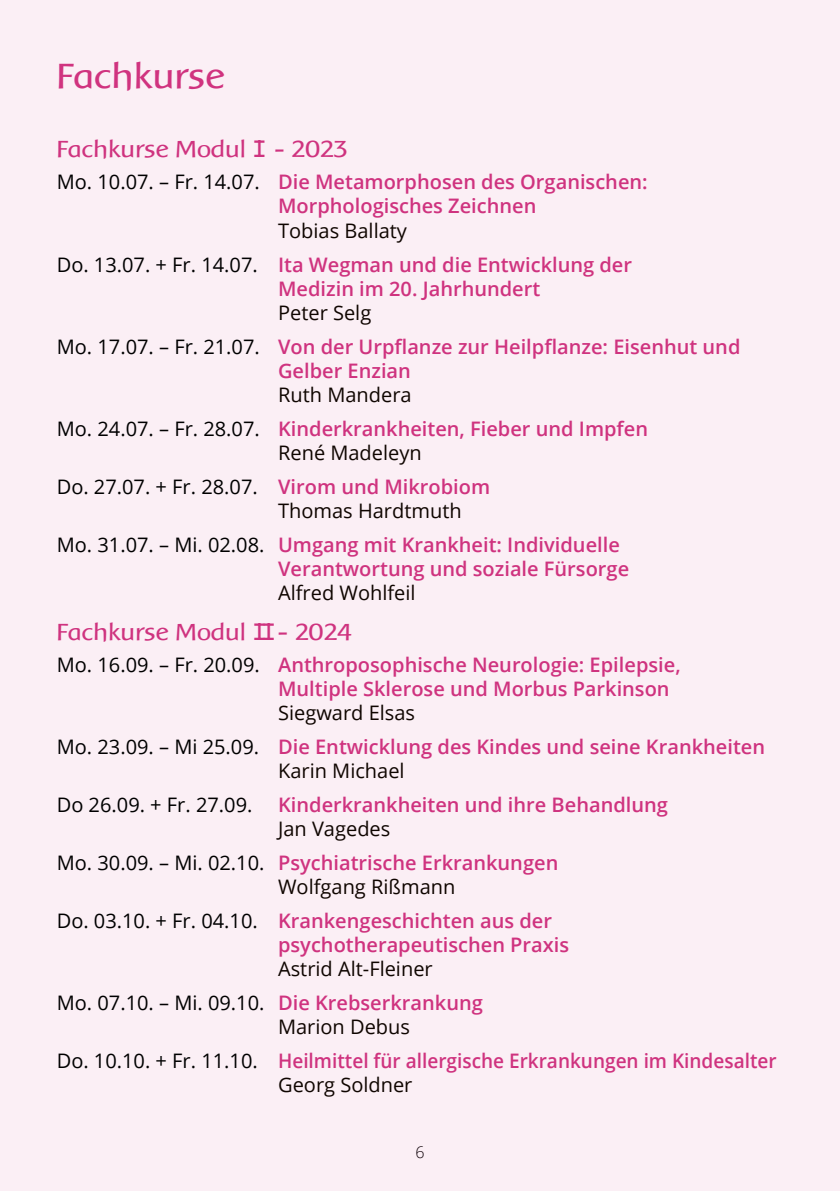
<style>
.page{position:relative;width:840px;height:1191px;background:#fff}
.page>*{position:absolute;margin:0;border:0;box-sizing:border-box;transform-origin:0 0}
.t1{font:36px "Baar Metanoia";color:#d0337f}
.t2{font:24px "Baar Metanoia";color:#cf337f}
.t3{font:600 20px/34px "Open Sans";color:#cf337f}
.t4{font:20px/34px "Open Sans";color:#000}
.t5{font:600 20px/34px "Open Sans";color:#cf337f;scale:.95 1}
.t6{font:20px "Open Sans";color:#0f0500}
.t7{font:300 16px "Open Sans";color:#000}
.s1{font-family:"Cascadia Code"}
.s2{font-weight:400;color:#000}
.s3{font-weight:400;color:#0f0500}
.s4{color:#0f0500}
.s5{font-weight:600;color:#cf337f}
</style>
<div class="page">
<div style="left:0;top:0;width:839px;height:1191px;background:#fbeff5"></div>
<h1 class="t1" style="left:57px;top:57px;width:170px">Fachkurse</h1>
<p class="t2" style="left:57px;top:136px;width:293px">Fachkurse Modul <span class="s1">I</span> - 2023</p>
<p class="t3" style="left:278px;top:170px;width:371px;line-height:24px;text-indent:-221px"><span class="s2">Mo. 10.07. – Fr. 14.07.</span> Die Metamorphosen des Organischen:<br>Morphologisches Zeichnen</p>
<p class="t3" style="left:57px;top:213px;width:576px;text-align:center"><span class="s3">Tobias Ballaty<br></span><span class="s2">Do. 13.07. + Fr. 14.07.</span> Ita Wegman und die Entwicklung der</p>
<p class="t3" style="left:278px;top:271px;width:263px">Medizin im 20. Jahrhundert</p>
<p class="t3" style="left:57px;top:295px;width:684px;text-indent:221px"><span class="s3">Peter Selg<br></span><span class="s2">Mo. 17.07. – Fr. 21.07.</span> Von der Urpflanze zur Heilpflanze: Eisenhut und</p>
<p class="t3" style="left:278px;top:353px;width:134px">Gelber Enzian</p>
<p class="t3" style="left:57px;top:377px;width:592px;text-indent:221px"><span class="s3">Ruth Mandera<br></span><span class="s2">Mo. 24.07. – Fr. 28.07.</span> Kinderkrankheiten, Fieber und Impfen</p>
<p class="t4" style="left:57px;top:435px;width:435px;text-indent:221px"><span class="s4">René Madeleyn<br></span>Do. 27.07. + Fr. 28.07. <span class="s5">Virom und Mikrobiom</span></p>
<p class="t3" style="left:57px;top:493px;width:564px;text-indent:221px"><span class="s3">Thomas Hardtmuth<br></span><span class="s2">Mo. 31.07. – Mi. 02.08.</span> Umgang mit Krankheit: Individuelle</p>
<p class="t3" style="left:278px;top:551px;width:352px">Verantwortung und soziale Fürsorge</p>
<p class="t6" style="left:278px;top:578px;width:139px">Alfred Wohlfeil</p>
<p class="t2" style="left:57px;top:619px;width:297px">Fachkurse Modul <span class="s1">II</span>- 2024</p>
<p class="t3" style="left:278px;top:652px;width:404px;line-height:24px;text-indent:-221px"><span class="s2">Mo. 16.09. – Fr. 20.09.</span> Anthroposophische Neurologie: Epilepsie,<br>Multiple Sklerose und Morbus Parkinson</p>
<p class="t3" style="left:57px;top:695px;width:709px;text-indent:221px"><span class="s3">Siegward Elsas<br></span><span class="s2">Mo. 23.09. – Mi 25.09.</span> Die Entwicklung des Kindes und seine Krankheiten</p>
<p class="t6" style="left:278px;top:757px;width:128px">Karin Michael</p>
<p class="t4" style="left:57px;top:787px;width:197px">Do 26.09. + Fr. 27.09.</p>
<p class="t3" style="left:278px;top:787px;width:391px">Kinderkrankheiten und ihre Behandlung</p>
<p class="t3" style="left:57px;top:811px;width:503px;text-indent:221px"><span class="s3">Jan Vagedes<br></span><span class="s2">Mo. 30.09. – Mi. 02.10.</span> Psychiatrische Erkrankungen</p>
<p class="t3" style="left:57px;top:869px;width:496px;text-indent:221px"><span class="s3">Wolfgang Rißmann<br></span><span class="s2">Do. 03.10. + Fr. 04.10.</span> Krankengeschichten aus der</p>
<p class="t3" style="left:278px;top:927px;width:292px">psychotherapeutischen Praxis</p>
<p class="t4" style="left:57px;top:951px;width:427px;text-indent:221px"><span class="s4">Astrid Alt-Fleiner<br></span>Mo. 07.10. – Mi. 09.10. <span class="s5">Die Krebserkrankung</span></p>
<p class="t5" style="left:57px;top:1009px;width:758px;text-indent:221px"><span class="s3">Marion Debus<br></span><span class="s2">Do. 10.10. + Fr. 11.10.</span> Heilmittel für allergische Erkrankungen im Kindesalter</p>
<p class="t6" style="left:278px;top:1071px;width:136px">Georg Soldner</p>
<p class="t7" style="left:415px;top:1141px;width:11px">6</p>
</div>
